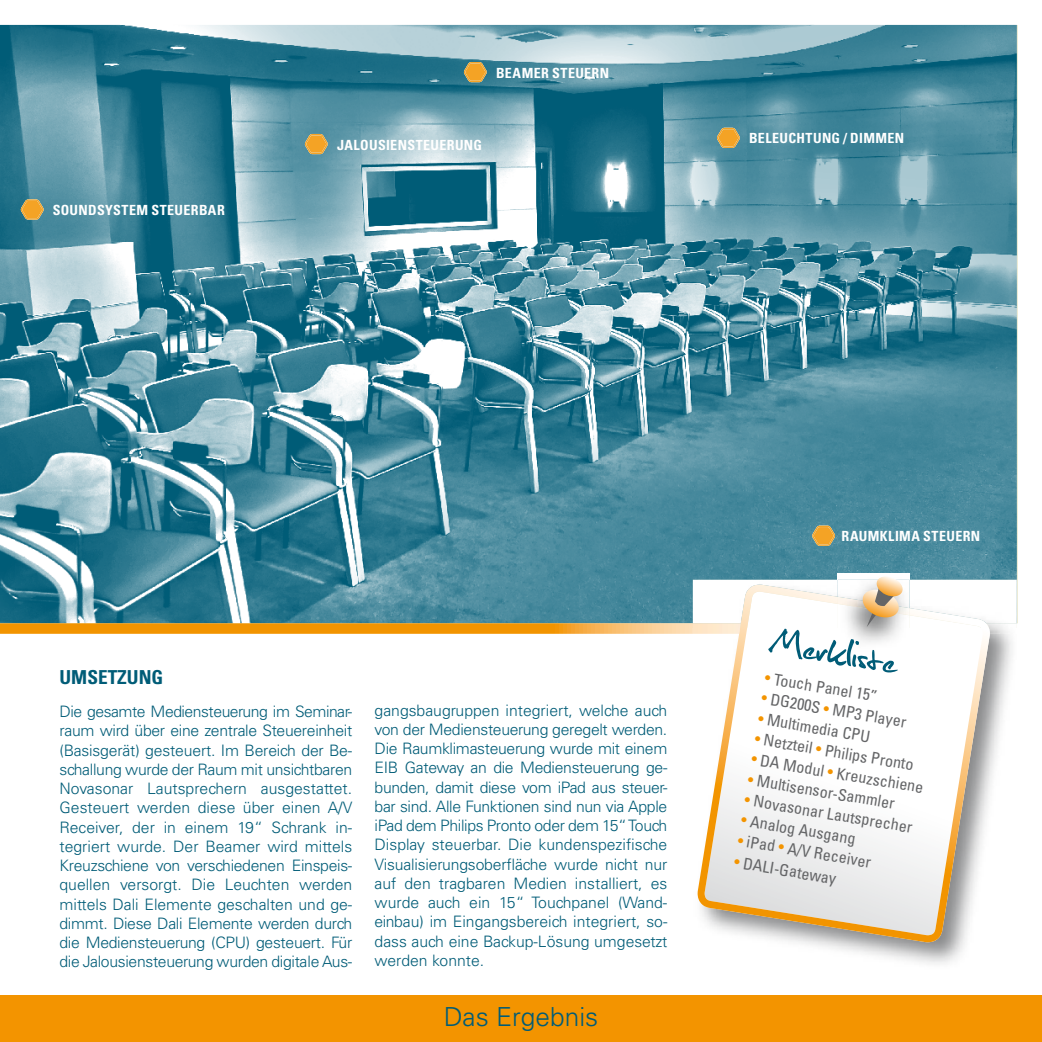
<style>
.page{position:relative;width:1042px;height:1042px;background:#fff}
.page>*{position:absolute;margin:0;border:0;box-sizing:border-box;transform-origin:0 0}
.t1{font:50.05px "Christopherhand";color:#005c77}
.t2{font:300 26.25px "Univers";color:#005c77}
.t3{font:700 condensed 19.25px "Univers";color:#005c77}
.t4{font:condensed 16.1px "Univers";color:#646567}
.t5{font:300 15.75px/19.2px "Univers";letter-spacing:-.02em;color:#005c77;text-align:justify}
.t6{font:700 condensed 14px "Univers";letter-spacing:.025em;color:#fff}
.s1{color:#f39400}
</style>
<div class="page">
<img style="left:0;top:25px;width:1017px;height:551px">
<svg style="left:697px;top:634px;width:293px;height:308px"></svg>
<img style="left:838px;top:574px;width:72px;height:2px">
<img style="left:838px;top:634px;width:72px;height:19px">
<svg style="left:0;top:576px;width:1018px;height:58px"></svg>
<div style="left:0;top:995px;width:1042px;height:47px;background:#f39400"></div>
<img style="left:812px;top:526px;width:23px;height:20px">
<img style="left:717px;top:128px;width:23px;height:20px">
<img style="left:464px;top:62px;width:23px;height:20px">
<img style="left:21px;top:199px;width:23px;height:21px">
<img style="left:305px;top:134px;width:23px;height:20px">
<p class="t6" style="left:53px;top:201px;width:174px">SOUNDSYSTEM STEUERBAR</p>
<p class="t6" style="left:496px;top:64px;width:114px">BEAMER STEUERN</p>
<p class="t6" style="left:337px;top:136px;width:146px">JALOUSIENSTEUERUNG</p>
<p class="t6" style="left:749px;top:130px;width:156px">BELEUCHTUNG / DIMMEN</p>
<p class="t3" style="left:60px;top:665px;width:105px">UMSETZUNG</p>
<p class="t5" style="left:60px;top:702px;width:294px">Die gesamte Mediensteuerung im Seminar&shy;raum wird über eine zentrale Steuereinheit (Basisgerät) gesteuert. Im Bereich der Be&shy;schallung wurde der Raum mit unsichtbaren Novasonar Lautsprechern ausgestattet.<br>Gesteuert werden diese über einen A/V Receiver, der in einem 19“ Schrank in&shy;tegriert wurde. Der Beamer wird mittels Kreuzschiene von verschiedenen Einspeis&shy;quellen versorgt. Die Leuchten werden mittels Dali Elemente geschalten und ge&shy;dimmt. Diese Dali Elemente werden durch die Mediensteuerung (CPU) gesteuert. Für die Jalousiensteuerung wurden digitale Aus-</p>
<p class="t5" style="left:375px;top:700px;width:294px">gangsbaugruppen integriert, welche auch von der Mediensteuerung geregelt werden.<br>Die Raumklimasteuerung wurde mit einem EIB Gateway an die Mediensteuerung ge&shy;bunden, damit diese vom iPad aus steuer&shy;bar sind. Alle Funktionen sind nun via Apple iPad dem Philips Pronto oder dem 15“ Touch Display steuerbar. Die kundenspezifische Visualisierungsoberfläche wurde nicht nur auf den tragbaren Medien installiert, es wurde auch ein 15“ Touchpanel (Wand&shy;einbau) im Eingangsbereich integriert, so&shy;dass auch eine Backup-Lösung umgesetzt werden konnte.</p>
<h2 class="t2" style="left:444px;top:1000px;width:156px">Das Ergebnis</h2>
<p class="t6" style="left:841px;top:528px;width:140px">RAUMKLIMA STEUERN</p>
<h1 class="t1" style="left:775px;top:619px;width:129px;rotate:10deg">Merkliste</h1>
<p class="t4" style="left:767px;top:668px;width:115px;rotate:9deg"><span class="s1">•</span> touch Panel15”</p>
<p class="t4" style="left:763px;top:688px;width:148px;rotate:9deg"><span class="s1">•</span> dG200s <span class="s1">•</span> MP3 Player</p>
<p class="t4" style="left:760px;top:708px;width:115px;rotate:9deg"><span class="s1">•</span> Multimedia CPu</p>
<p class="t4" style="left:756px;top:729px;width:162px;rotate:9deg"><span class="s1">•</span> netzteil<span class="s1">•</span> Philips Pronto</p>
<p class="t4" style="left:753px;top:749px;width:176px;rotate:9deg"><span class="s1">•</span> da Modul<span class="s1">•</span> Kreuzschiene</p>
<p class="t4" style="left:750px;top:769px;width:150px;rotate:9deg"><span class="s1">•</span> Multisensor-sammler</p>
<p class="t4" style="left:746px;top:790px;width:171px;rotate:9deg"><span class="s1">•</span> novasonar lautsprecher</p>
<p class="t4" style="left:743px;top:810px;width:117px;rotate:9deg"><span class="s1">•</span> analog ausgang</p>
<p class="t4" style="left:739px;top:830px;width:136px;rotate:9deg"><span class="s1">•</span> iPad <span class="s1">•</span> a/V Receiver</p>
<p class="t4" style="left:736px;top:852px;width:105px;rotate:9deg"><span class="s1">•</span> dali-Gateway</p>
</div>
